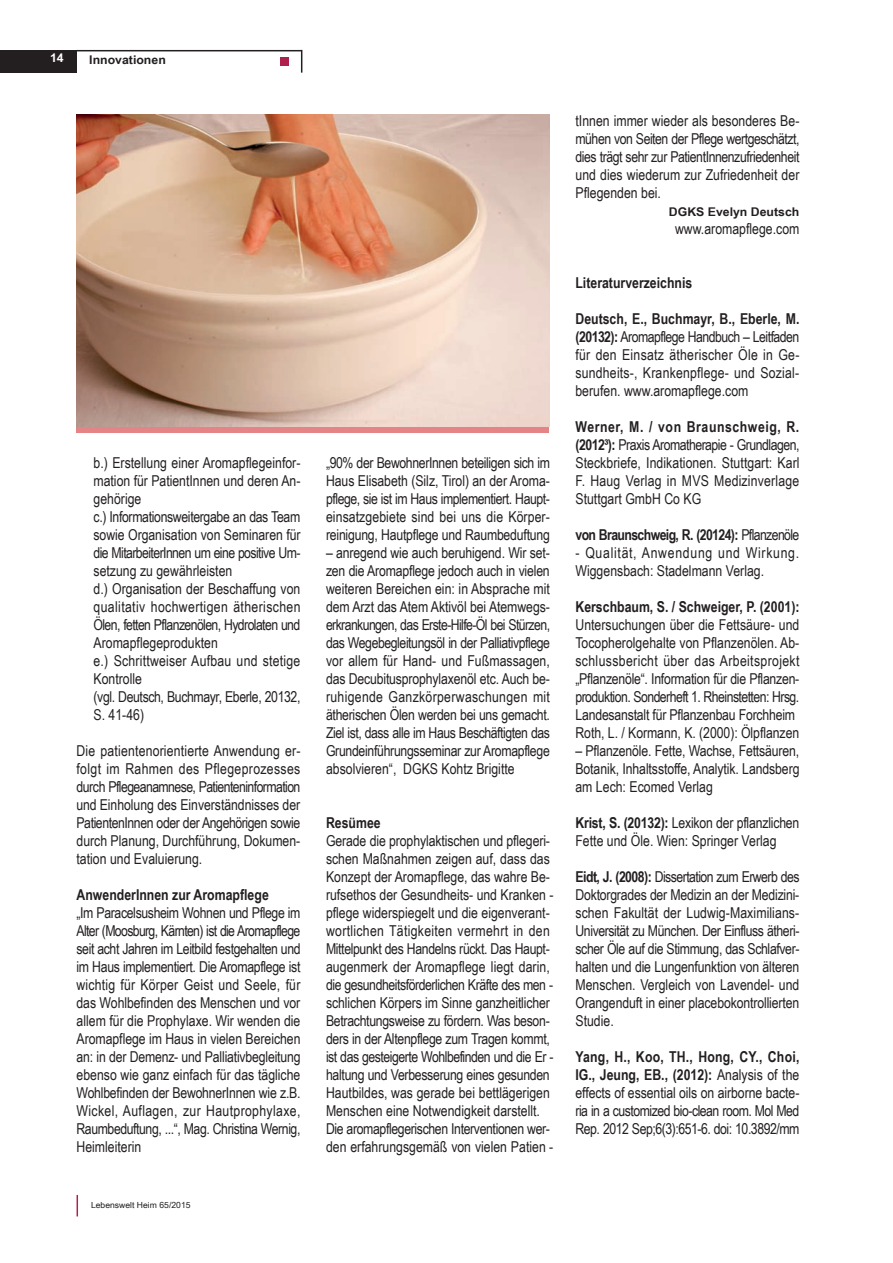
<style>
.page{position:relative;width:893px;height:1263px;background:#fff}
.page>*{position:absolute;margin:0;border:0;box-sizing:border-box;transform-origin:0 0}
.t1{font:15px/18px "Arial Narrow";color:#231f20;text-align:justify}
.t2{font:700 15px "Arial Narrow";color:#231f20}
.t3{font:700 15px "Arial Narrow";letter-spacing:-.04em;color:#231f20}
.t4{font:700 12px "Arial Narrow";color:#231f20;scale:1.25 1}
.t5{font:700 12px "Arial Narrow";color:#fff;scale:1.25 1}
.t6{font:8.4px "Arial Narrow";color:#231f20;scale:1.25 1}
.s1{font-weight:700}
.s2{font-weight:400}
</style>
<div class="page">
<div style="left:0;top:50px;width:77px;height:22px;background:#231f20"></div>
<div style="left:280px;top:57px;width:9px;height:8px;background:#af214c"></div>
<svg style="left:301px;top:51px;width:1px;height:22px"></svg>
<hr style="left:77px;top:50px;width:225px;height:1px;background:#231f20">
<svg style="left:77px;top:1195px;width:1px;height:21px"></svg>
<div style="left:77px;top:179px;width:472px;height:254px;background:linear-gradient(to right,#e58487,#e58487)"></div>
<img style="left:77px;top:115px;width:472px;height:311px">
<p class="t5" style="left:50px;top:51px;width:12px">14</p>
<p class="t4" style="left:89px;top:53px;width:63px">Innovationen</p>
<p class="t1" style="left:94px;top:454px;width:209px;text-align:left">b.) Erstellung einer Aroma pflege infor - mation für PatientInnen und deren An - gehörige<br>c.) Informationsweitergabe an das Team sowie Organisation von Seminaren für die MitarbeiterInnen um eine positive Um - setzung zu gewährleisten<br>d.) Organisation der Beschaffung von quali tativ hochwertigen ätherischen<br>Ölen, fetten Pflanzenölen, Hydrolaten und<br>Aromapflege produkten<br>e.) Schrittweiser Aufbau und stetige<br>Kontrolle<br>(vgl. Deutsch, Buchmayr, Eberle, 20132,<br>S. 41-46)</p>
<p class="t1" style="left:77px;top:742px;width:226px">Die patientenorientierte Anwendung er - folgt im Rahmen des Pflegeprozesses durch Pfle geanamnese, Patienteninformation und Einholung des Einverständnisses der PatientenInnen oder der Angehörigen sowie durch Planung, Durchführung, Doku men - ta tion und Evaluierung.</p>
<p class="t2" style="left:77px;top:886px;width:194px">AnwenderInnen zur Aromapflege</p>
<p class="t1" style="left:77px;top:904px;width:226px">„Im Paracelsusheim Wohnen und Pflege im Alter (Moosburg, Kärnten) ist die Aromapflege seit acht Jahren im Leitbild festgehalten und im Haus implementiert. Die Aromapflege ist wichtig für Körper Geist und Seele, für das Wohlbefinden des Menschen und vor allem für die Prophylaxe. Wir wenden die Aromapflege im Haus in vielen Bereichen an: in der Demenz- und Palliativbegleitung ebenso wie ganz einfach für das tägliche Wohlbefinden der Bewoh nerInnen wie z.B.<br>Wickel, Auflagen, zur Hautprophylaxe, Raum beduftung, ...“, Mag. Christina Wernig, Heimleiterin</p>
<p class="t6" style="left:91px;top:1200px;width:81px">Lebenswelt Heim 65/2015</p>
<p class="t1" style="left:326px;top:454px;width:226px">„90% der Be woh nerInnen beteiligen sich im Haus Elisa beth (Silz, Tirol) an der Aroma - pflege, sie ist im Haus implementiert. Haupt - einsatzgebiete sind bei uns die Körper - reini gung, Hautpflege und Raumbeduftung</p>
<p class="t1" style="left:326px;top:544px;width:226px">– anregend wie auch beruhigend. Wir set&shy;zen die Aromapflege jedoch auch in vielen weiteren Bereichen ein: in Absprache mit dem Arzt das Atem Aktivöl bei Atemwegs - erkrankungen, das Erste-Hilfe-Öl bei Stürzen, das Wegebegleitungsöl in der Palliativpflege vor allem für Hand- und Fußmassagen, das De cubi tusprophylaxenöl etc. Auch be - ruhi gende Ganzkörperwaschungen mit äthe ri schen Ölen werden bei uns gemacht.<br>Ziel ist, dass alle im Haus Beschäftigten das Grundeinführungsseminar zur Aromapflege absolvieren“, DGKS Kohtz Brigitte</p>
<p class="t2" style="left:326px;top:814px;width:56px">resümee</p>
<p class="t1" style="left:326px;top:832px;width:229px;text-align:left">Gerade die prophylaktischen und pflegeri - schen Maßnahmen zeigen auf, dass das Konzept der Aromapflege, das wahre Be - rufsethos der Gesundheits- und Kranken - pflege widerspiegelt und die eigenverant&shy;wortlichen Tätigkeiten vermehrt in den Mittelpunkt des Handelns rückt. Das Haupt - augenmerk der Aromapflege liegt darin, die gesundheitsförderlichen Kräfte des men - schlichen Körpers im Sinne ganzheitlicher Betrachtungsweise zu fördern. Was beson&shy;ders in der Altenpflege zum Tragen kommt, ist das gesteigerte Wohlbefinden und die Er - haltung und Verbesserung eines gesunden Hautbildes, was gerade bei bettlägerigen Menschen eine Notwendigkeit darstellt.<br>Die aromapflegerischen Interventionen wer - den erfahrungsgemäß von vielen Patien -</p>
<p class="t1" style="left:575px;top:112px;width:226px">tInnen immer wieder als besonderes Be - mühen von Seiten der Pflege wertgeschätzt, dies trägt sehr zur PatientInnenzufriedenheit und dies wiederum zur Zufriedenheit der Pflegenden bei.</p>
<p class="t4" style="left:669px;top:205px;width:106px">DGKS Evelyn Deutsch</p>
<p class="t1" style="left:675px;top:220px;width:126px">www.aromapflege.com</p>
<p class="t2" style="left:575px;top:274px;width:118px">Literaturverzeichnis</p>
<p class="t1" style="left:575px;top:310px;width:225px"><span class="s1">Deutsch, E., Buchmayr, B., Eberle, M. (20132):</span> Aromapflege Handbuch – Leitfaden für den Einsatz ätherischer Öle in Ge - sundheits-, Krankenpflege- und Sozial - berufen. www.aromapflege.com</p>
<p class="t1" style="left:575px;top:418px;width:226px"><span class="s1">Werner, M. / von Braunschweig, r. (2012³):</span> Praxis Aromatherapie - Grundlagen, Steck briefe, Indikationen. Stuttgart: Karl F. Haug Verlag in MVS Medizinverlage Stuttgart GmbH Co KG</p>
<p class="t3" style="left:575px;top:526px;width:225px">von Braunschweig, r. (20124): <span class="s2">Pflanzenöle</span></p>
<p class="t1" style="left:575px;top:544px;width:225px">- Qualität, Anwendung und Wirkung.<br>Wiggensbach: Stadelmann Verlag.</p>
<p class="t2" style="left:575px;top:598px;width:226px">Kerschbaum, S. / Schweiger, P. (2001):</p>
<p class="t1" style="left:575px;top:616px;width:226px;text-align:left">Untersuchungen über die Fettsäure- und Tocopherolgehalte von Pflanzenölen. Ab - schluss bericht über das Arbeitsprojekt „Pflanzenöle“. Information für die Pflanzen - produktion. Sonderheft 1. Rheinstetten: Hrsg.<br>Landesanstalt für Pflanzenbau Forchheim Roth, L. / Kormann, K. (2000): Ölpflanzen</p>
<p class="t1" style="left:575px;top:742px;width:226px">– Pflanzenöle. Fette, Wachse, Fettsäuren, Botanik, Inhaltsstoffe, Analytik. Landsberg am Lech: Ecomed Verlag</p>
<p class="t1" style="left:575px;top:814px;width:225px"><span class="s1">Krist, S. (20132):</span> Lexikon der pflanzlichen<br>Fette und Öle. Wien: Springer Verlag</p>
<p class="t1" style="left:575px;top:868px;width:226px"><span class="s1">Eidt, J. (2008):</span> Dissertation zum Erwerb des Doktorgrades der Medizin an der Medizi ni - schen Fakultät der Ludwig-Maximilians-Uni versität zu München. Der Einfluss ätheri - scher Öle auf die Stimmung, das Schlaf ver - halten und die Lungenfunktion von älteren Menschen. Vergleich von Lavendel- und Orangenduft in einer placebokontrollierten Studie.</p>
<p class="t1" style="left:575px;top:1048px;width:226px"><span class="s1">Yang, H., Koo, tH., Hong, CY., Choi, IG., Jeung, EB., (2012):</span> Analysis of the effects of essential oils on airborne bacte&shy;ria in a customized bio-clean room. Mol Med Rep. 2012 Sep;6(3):651-6. doi: 10.3892/mm</p>
</div>
